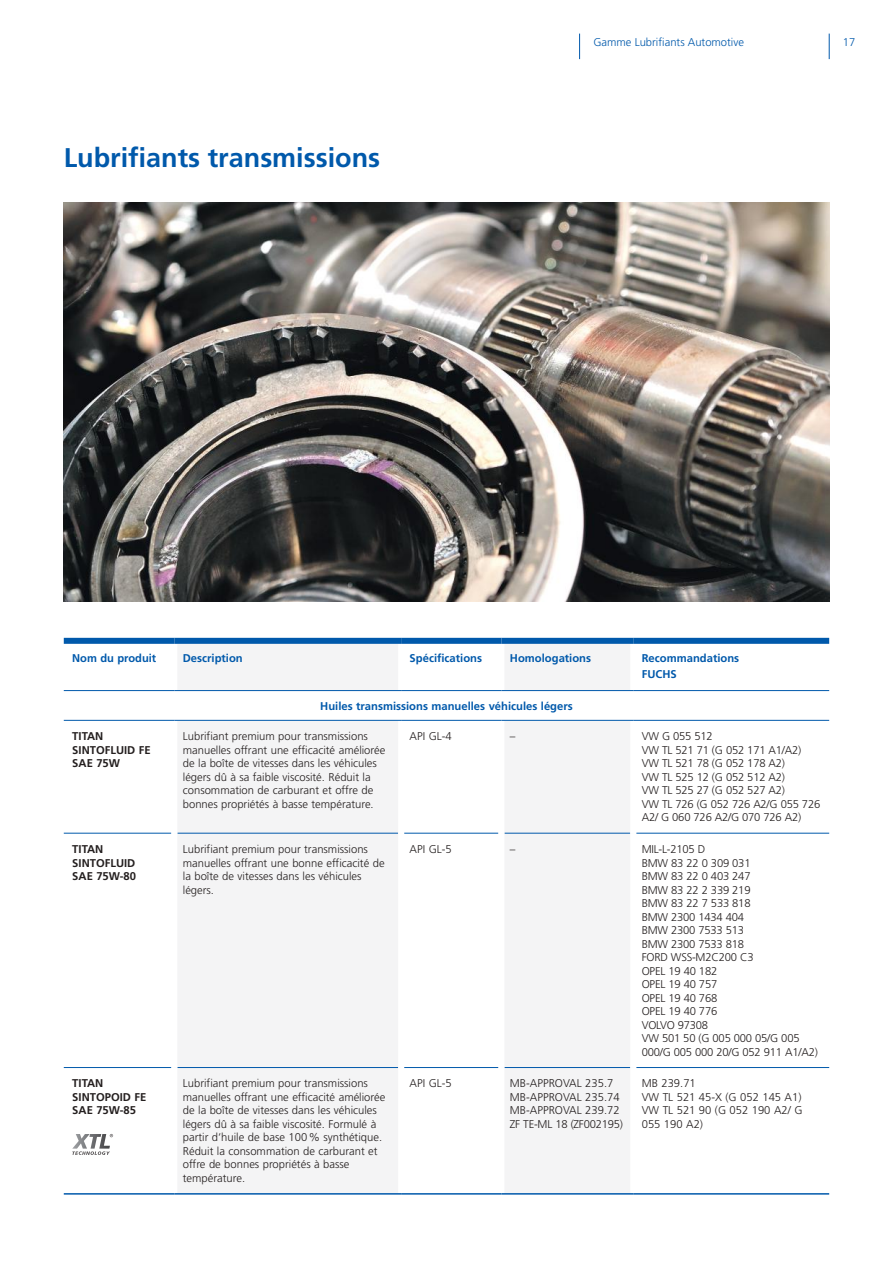
<style>
.page{position:relative;width:893px;height:1263px;background:#fff}
.page>*{position:absolute;margin:0;border:0;box-sizing:border-box;transform-origin:0 0}
.t1{font:700 27px "Frutiger LT Std";color:#0059ab}
.t2{font:300 11.25px/13.5px "Frutiger LT Std";color:#241f1f}
.t3{font:300 11.25px/13.5px "Frutiger LT Std";letter-spacing:-.02em;color:#241f1f}
.t4{font:700 11.25px/15.8px "Frutiger LT Std";color:#0059ab}
.t5{font:700 11.25px/13.5px "Frutiger LT Std";color:#241f1f}
.t6{font:300 11.25px "Frutiger LT Std";color:#0059ab}
</style>
<div class="page">
<img style="left:64px;top:203px;width:765px;height:399px">
<svg style="left:174px;top:644px;width:459px;height:549px;fill:#f4f4f5"></svg>
<hr style="left:64px;top:833px;width:107px;height:1px;background:#0059ab">
<hr style="left:404px;top:833px;width:94px;height:1px;background:#0059ab">
<hr style="left:504px;top:833px;width:126px;height:1px;background:#0059ab">
<hr style="left:636px;top:833px;width:193px;height:1px;background:#0059ab">
<div style="left:171px;top:644px;width:6px;height:46px;background:#fff"></div>
<div style="left:398px;top:644px;width:6px;height:46px;background:#fff"></div>
<div style="left:498px;top:644px;width:6px;height:46px;background:#fff"></div>
<div style="left:630px;top:644px;width:6px;height:46px;background:#fff"></div>
<hr style="left:177px;top:833px;width:221px;height:1px;background:#0059ab">
<div style="left:171px;top:720px;width:6px;height:113px;background:#fff"></div>
<div style="left:398px;top:720px;width:6px;height:113px;background:#fff"></div>
<div style="left:498px;top:720px;width:6px;height:113px;background:#fff"></div>
<div style="left:630px;top:720px;width:6px;height:113px;background:#fff"></div>
<hr style="left:64px;top:1067px;width:107px;height:1px;background:#0059ab">
<hr style="left:177px;top:1067px;width:221px;height:1px;background:#0059ab">
<hr style="left:404px;top:1067px;width:94px;height:1px;background:#0059ab">
<hr style="left:504px;top:1067px;width:126px;height:1px;background:#0059ab">
<hr style="left:636px;top:1067px;width:193px;height:1px;background:#0059ab">
<div style="left:171px;top:833px;width:6px;height:234px;background:#fff"></div>
<div style="left:398px;top:833px;width:6px;height:234px;background:#fff"></div>
<div style="left:498px;top:833px;width:6px;height:234px;background:#fff"></div>
<div style="left:630px;top:833px;width:6px;height:234px;background:#fff"></div>
<div style="left:171px;top:1067px;width:6px;height:126px;background:#fff"></div>
<div style="left:398px;top:1067px;width:6px;height:126px;background:#fff"></div>
<div style="left:498px;top:1067px;width:6px;height:126px;background:#fff"></div>
<div style="left:630px;top:1067px;width:6px;height:126px;background:#fff"></div>
<hr style="left:64px;top:1193px;width:110px;height:1px;background:#0059ab">
<hr style="left:174px;top:1193px;width:227px;height:1px;background:#0059ab">
<hr style="left:401px;top:1193px;width:100px;height:1px;background:#0059ab">
<hr style="left:501px;top:1193px;width:132px;height:1px;background:#0059ab">
<hr style="left:633px;top:1193px;width:196px;height:1px;background:#0059ab">
<hr style="left:64px;top:690px;width:110px;height:1px;background:#0059ab">
<hr style="left:174px;top:690px;width:227px;height:1px;background:#0059ab">
<hr style="left:401px;top:690px;width:100px;height:1px;background:#0059ab">
<hr style="left:501px;top:690px;width:132px;height:1px;background:#0059ab">
<hr style="left:633px;top:690px;width:196px;height:1px;background:#0059ab">
<hr style="left:64px;top:720px;width:110px;height:1px;background:#0059ab">
<hr style="left:174px;top:720px;width:227px;height:1px;background:#0059ab">
<hr style="left:401px;top:720px;width:100px;height:1px;background:#0059ab">
<hr style="left:501px;top:720px;width:132px;height:1px;background:#0059ab">
<hr style="left:633px;top:720px;width:196px;height:1px;background:#0059ab">
<div style="left:64px;top:638px;width:110px;height:6px;background:#0059ab"></div>
<div style="left:174px;top:638px;width:227px;height:6px;background:#0059ab"></div>
<div style="left:401px;top:638px;width:100px;height:6px;background:#0059ab"></div>
<div style="left:501px;top:638px;width:132px;height:6px;background:#0059ab"></div>
<div style="left:633px;top:638px;width:196px;height:6px;background:#0059ab"></div>
<svg style="left:72px;top:1134px;width:41px;height:21px"></svg>
<svg style="left:829px;top:34px;width:1px;height:25px"></svg>
<svg style="left:579px;top:34px;width:1px;height:25px"></svg>
<h1 class="t1" style="left:64px;top:142px;width:318px">Lubrifiants transmissions</h1>
<p class="t6" style="left:593px;top:36px;width:152px">Gamme Lubrifiants Automotive</p>
<p class="t6" style="left:843px;top:36px;width:14px">17</p>
<p class="t4" style="left:72px;top:650px;width:85px">Nom du produit</p>
<p class="t4" style="left:183px;top:650px;width:61px">Description</p>
<p class="t4" style="left:410px;top:650px;width:74px">Spécifications</p>
<p class="t4" style="left:510px;top:650px;width:83px">Homologations</p>
<p class="t4" style="left:642px;top:650px;width:99px">Recommandations<br>FUCHS</p>
<p class="t4" style="left:320px;top:698px;width:254px">Huiles transmissions manuelles véhicules légers</p>
<p class="t5" style="left:72px;top:730px;width:80px">TITAN<br>SINTOFLUID FE<br>SAE 75W</p>
<p class="t2" style="left:183px;top:730px;width:204px">Lubrifiant premium pour transmissions manuelles offrant une efficacité améliorée de la boîte de vitesses dans les véhicules légers dû à sa faible viscosité. Réduit la consommation de carburant et offre de bonnes propriétés à basse température.</p>
<p class="t2" style="left:410px;top:730px;width:44px">API GL-4</p>
<p class="t2" style="left:510px;top:730px;width:7px">–</p>
<p class="t3" style="left:642px;top:730px;width:180px">VW G 055 512<br>VW TL 521 71 (G 052 171 A1/A2)<br>VW TL 521 78 (G 052 178 A2)<br>VW TL 525 12 (G 052 512 A2)<br>VW TL 525 27 (G 052 527 A2)<br>VW TL 726 (G 052 726 A2/G 055 726<br>A2/ G 060 726 A2/G 070 726 A2)</p>
<p class="t5" style="left:72px;top:842px;width:65px">TITAN<br>SINTOFLUID<br>SAE 75W-80</p>
<p class="t2" style="left:183px;top:843px;width:203px">Lubrifiant premium pour transmissions manuelles offrant une bonne efficacité de la boîte de vitesses dans les véhicules légers.</p>
<p class="t2" style="left:410px;top:843px;width:44px">API GL-5</p>
<p class="t2" style="left:510px;top:843px;width:7px">–</p>
<p class="t3" style="left:642px;top:843px;width:178px">MIL-L-2105 D<br>BMW 83 22 0 309 031<br>BMW 83 22 0 403 247<br>BMW 83 22 2 339 219<br>BMW 83 22 7 533 818<br>BMW 2300 1434 404<br>BMW 2300 7533 513<br>BMW 2300 7533 818<br>FORD WSS-M2C200 C3<br>OPEL 19 40 182<br>OPEL 19 40 757<br>OPEL 19 40 768<br>OPEL 19 40 776<br>VOLVO 97308<br>VW 501 50 (G 005 000 05/G 005<br>000/G 005 000 20/G 052 911 A1/A2)</p>
<p class="t5" style="left:72px;top:1077px;width:76px">TITAN<br>SINTOPOID FE<br>SAE 75W-85</p>
<p class="t2" style="left:183px;top:1077px;width:204px">Lubrifiant premium pour transmissions manuelles offrant une efficacité améliorée de la boîte de vitesses dans les véhicules légers dû à sa faible viscosité. Formulé à partir d‘huile de base 100% synthétique.<br>Réduit la consommation de carburant et offre de bonnes propriétés à basse température.</p>
<p class="t2" style="left:410px;top:1077px;width:44px">API GL-5</p>
<p class="t2" style="left:510px;top:1077px;width:115px">MB-APPROVAL 235.7<br>MB-APPROVAL 235.74<br>MB-APPROVAL 239.72<br>ZF TE-ML 18 (ZF002195)</p>
<p class="t2" style="left:642px;top:1077px;width:162px">MB 239.71<br>VW TL 521 45-X (G 052 145 A1)<br>VW TL 521 90 (G 052 190 A2/ G<br>055 190 A2)</p>
</div>
